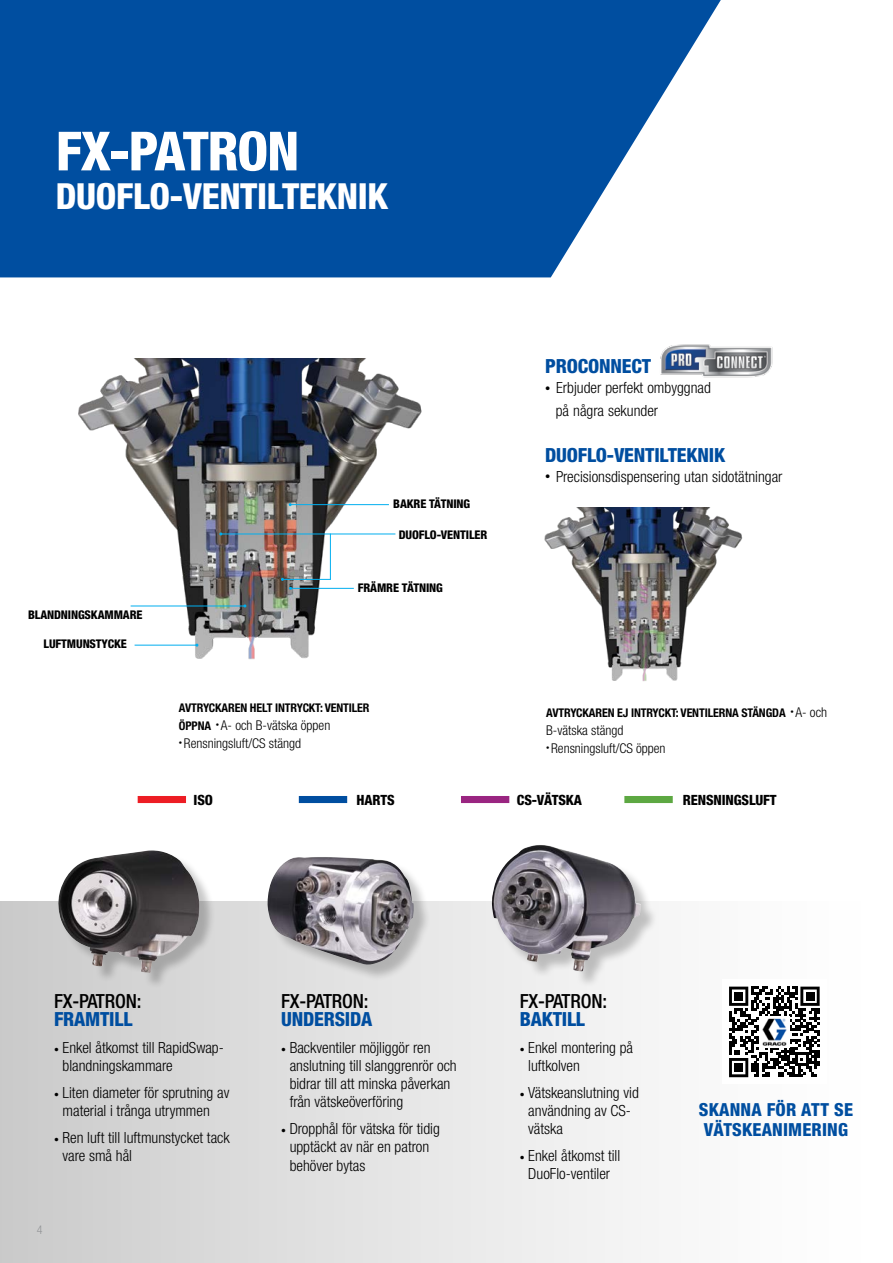
<style>
.page{position:relative;width:893px;height:1263px;background:#fff}
.page>*{position:absolute;margin:0;border:0;box-sizing:border-box;transform-origin:0 0}
.t1{font:800 condensed 54px "Helvetica Neue LTW1 G";letter-spacing:-.025em;color:#fff}
.t2{font:800 condensed 36px "Helvetica Neue LTW1 G";letter-spacing:-.01em;color:#fff}
.t3{font:800 condensed 19.5px "Helvetica Neue LTW1 G";letter-spacing:-.01em;color:#004ea0}
.t4{font:500 condensed 19.5px "Helvetica Neue LTW1 G";letter-spacing:-.01em;color:#000}
.t5{font:800 condensed 18px/19.5px "Helvetica Neue LTW1 G";letter-spacing:.01em;color:#004ea0}
.t6{font:300 condensed 15.3px/18px "Helvetica Neue LTW1 G";color:#000}
.t7{font:800 condensed 14.1px "Helvetica Neue LTW1 G";letter-spacing:-.01em;color:#000}
.t8{font:300 condensed 13.5px "Helvetica Neue LTW1 G";color:#000}
.t9{font:700 condensed 12px "Helvetica Neue LTW1 G";letter-spacing:-.01em;color:#000}
.t10{font:800 condensed 12px "Helvetica Neue LTW1 G";letter-spacing:-.01em;color:#000}
.t11{font:300 condensed 12px "Helvetica Neue LTW1 G";color:#939598}
.s1{font-weight:700;font-size:12px}
.s2{font-size:10.5px}
.s3{font-weight:300;font-size:13.5px}
.s4{font-size:9.75px}
</style>
<div class="page">
<div style="left:0;top:901px;width:893px;height:362px;background:linear-gradient(to right,#ccc,#fff)"></div>
<img style="left:78px;top:358px;width:344px;height:302px">
<svg style="left:0;top:0;width:721px;height:277px;background:#1d62aa"></svg>
<div style="left:722px;top:979px;width:105px;height:105px;background:#fff"></div>
<svg style="left:729px;top:986px;width:91px;height:91px"></svg>
<div style="left:734px;top:992px;width:9px;height:8px;background:#000"></div>
<div style="left:806px;top:992px;width:8px;height:8px;background:#000"></div>
<div style="left:734px;top:1063px;width:9px;height:9px;background:#000"></div>
<img style="left:759px;top:1017px;width:30px;height:30px">
<hr style="left:291px;top:588px;width:63px;height:1px;background:#00aeef">
<hr style="left:290px;top:504px;width:99px;height:1px;background:#00aeef">
<hr style="left:221px;top:534px;width:174px;height:1px;background:#00aeef">
<hr style="left:282px;top:579px;width:49px;height:1px;background:#00aeef">
<hr style="left:131px;top:606px;width:114px;height:1px;background:#00aeef">
<hr style="left:135px;top:645px;width:62px;height:1px;background:#00aeef">
<img style="left:544px;top:508px;width:199px;height:173px">
<img style="left:660px;top:344px;width:113px;height:34px">
<div style="left:138px;top:796px;width:48px;height:7px;background:#ed1d24"></div>
<div style="left:299px;top:796px;width:48px;height:7px;background:#004ea0"></div>
<div style="left:461px;top:796px;width:48px;height:7px;background:#9a2581"></div>
<div style="left:624px;top:796px;width:49px;height:7px;background:#5da842"></div>
<hr style="left:330px;top:534px;width:1px;height:46px;background:#00aeef">
<div style="left:494px;top:847px;width:164px;height:141px;background:#000;opacity:.22"></div>
<img style="left:491px;top:845px;width:150px;height:127px">
<div style="left:270px;top:858px;width:161px;height:124px;background:#000;opacity:.22"></div>
<img style="left:267px;top:857px;width:147px;height:108px">
<div style="left:60px;top:853px;width:156px;height:136px;background:#000;opacity:.22"></div>
<img style="left:57px;top:850px;width:143px;height:123px">
<h1 class="t1" style="left:56px;top:118px;width:245px">FX-PATRON</h1>
<h2 class="t2" style="left:56px;top:175px;width:334px">DUOFLO-VENTILTEKNIK</h2>
<p class="t10" style="left:28px;top:607px;width:116px">BLANDNINGSKAMMARE</p>
<p class="t10" style="left:44px;top:636px;width:85px">LUFTMUNSTYCKE</p>
<p class="t10" style="left:393px;top:497px;width:78px">BAKRE TÄTNING</p>
<p class="t10" style="left:399px;top:527px;width:90px">DUOFLO-VENTILER</p>
<p class="t10" style="left:358px;top:580px;width:87px">FRÄMRE TÄTNING</p>
<p class="t9" style="left:179px;top:701px;width:192px">AVTRYCKAREN HELT INTRYCKT: VENTILER</p>
<p class="t8" style="left:179px;top:717px;width:153px"><span class="s1">ÖPPNA</span> <sup>•</sup> A- och B-vätska öppen</p>
<p class="t8" style="left:179px;top:735px;width:124px"><sup>•</sup> Rensningsluft/CS stängd</p>
<p class="t3" style="left:545px;top:354px;width:107px">PROCONNECT</p>
<p class="t6" style="left:556px;top:376px;width:157px;line-height:23.2px;text-indent:-10px"><span class="s2">•</span> Erbjuder perfekt ombyggnad på några sekunder</p>
<p class="t3" style="left:545px;top:443px;width:181px">DUOFLO-VENTILTEKNIK</p>
<p class="t6" style="left:545px;top:467px;width:239px"><span class="s2">•</span> Precisionsdispensering utan sidotätningar</p>
<p class="t9" style="left:546px;top:706px;width:282px">AVTRYCKAREN EJ INTRYCKT: VENTILERNA STÄNGDA <sup>•</sup> <span class="s3">A- och</span></p>
<p class="t8" style="left:546px;top:723px;width:79px">B-vätska stängd</p>
<p class="t8" style="left:546px;top:741px;width:121px"><sup>•</sup> Rensningsluft/CS öppen</p>
<p class="t7" style="left:194px;top:791px;width:21px">ISO</p>
<p class="t7" style="left:357px;top:791px;width:40px">HARTS</p>
<p class="t7" style="left:517px;top:791px;width:66px">CS-VÄTSKA</p>
<p class="t7" style="left:683px;top:791px;width:95px">RENSNINGSLUFT</p>
<p class="t4" style="left:54px;top:989px;width:89px">FX-PATRON:</p>
<p class="t3" style="left:54px;top:1007px;width:80px">FRAMTILL</p>
<p class="t6" style="left:63px;top:1039px;width:163px;text-indent:-9px"><span class="s4">•</span> Enkel åtkomst till RapidSwap&shy;blandningskammare</p>
<p class="t6" style="left:63px;top:1084px;width:168px;text-indent:-9px"><span class="s4">•</span> Liten diameter för sprutning av material i trånga utrymmen</p>
<p class="t6" style="left:63px;top:1129px;width:169px;text-indent:-9px"><span class="s4">•</span> Ren luft till luftmunstycket tack vare små hål</p>
<p class="t11" style="left:37px;top:1223px;width:7px">4</p>
<p class="t4" style="left:281px;top:990px;width:89px">FX-PATRON:</p>
<p class="t3" style="left:281px;top:1007px;width:93px">UNDERSIDA</p>
<p class="t6" style="left:290px;top:1039px;width:169px;text-indent:-9px"><span class="s4">•</span> Backventiler möjliggör ren anslutning till slanggrenrör och bidrar till att minska påverkan från vätskeöverföring</p>
<p class="t6" style="left:290px;top:1120px;width:152px;text-indent:-9px"><span class="s4">•</span> Dropphål för vätska för tidig upptäckt av när en patron behöver bytas</p>
<p class="t4" style="left:520px;top:990px;width:89px">FX-PATRON:</p>
<p class="t3" style="left:520px;top:1007px;width:67px">BAKTILL</p>
<p class="t6" style="left:528px;top:1039px;width:106px;text-indent:-9px"><span class="s4">•</span> Enkel montering på luftkolven</p>
<p class="t6" style="left:528px;top:1084px;width:112px;text-indent:-9px"><span class="s4">•</span> Vätskeanslutning vid användning av CS&shy;vätska</p>
<p class="t6" style="left:520px;top:1147px;width:102px;text-align:center"><span class="s4">•</span> Enkel åtkomst till<br>DuoFlo-ventiler</p>
<p class="t5" style="left:699px;top:1100px;width:156px">SKANNA FÖR ATT SE<br>VÄTSKEANIMERING</p>
</div>
